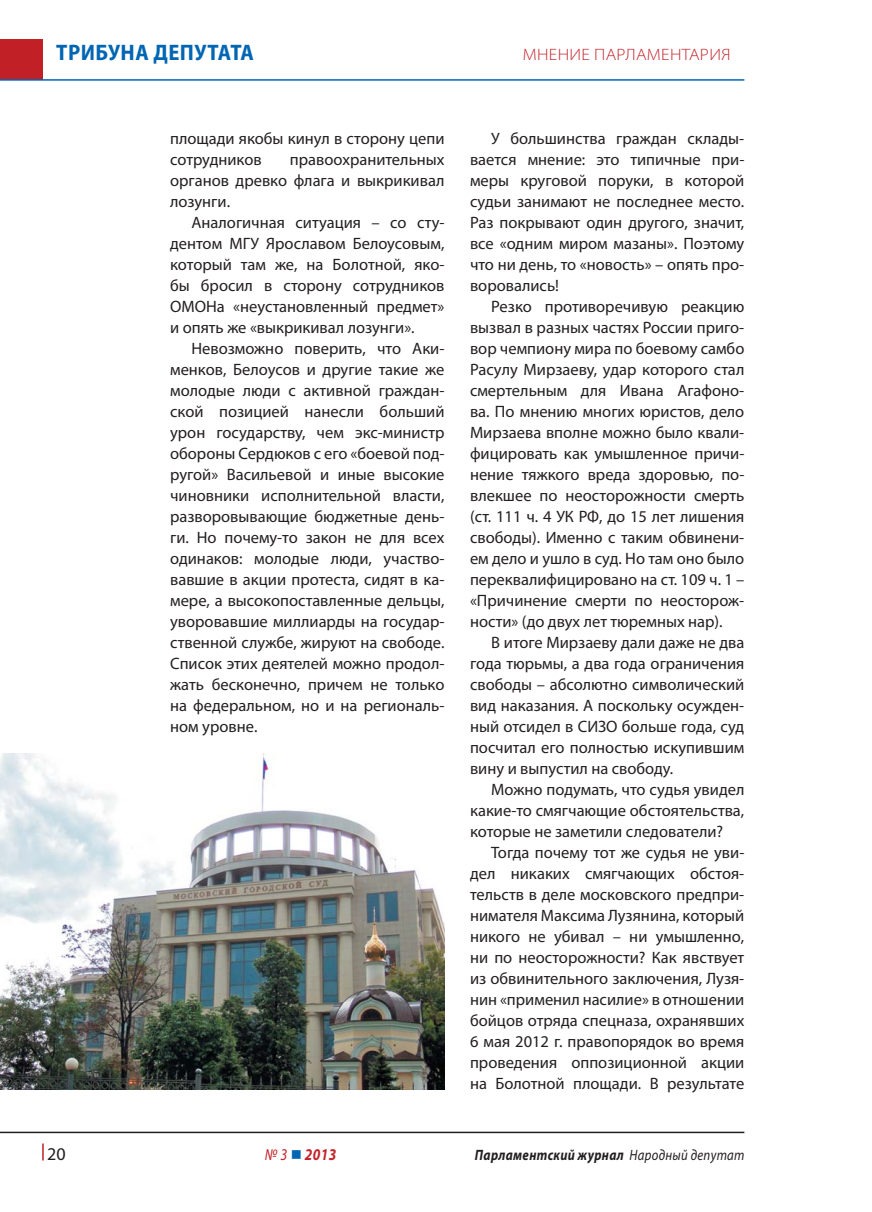
<style>
.page{position:relative;width:872px;height:1212px;background:#fff}
.page>*{position:absolute;margin:0;border:0;box-sizing:border-box;transform-origin:0 0}
.t1{font:700 semi-condensed 22.5px "Myriad Pro";letter-spacing:.02em;color:#0066b3}
.t2{font:18px "Myriad Pro";color:#231f20}
.t3{font:16.5px/21px "Myriad Pro";color:#231f20;text-align:justify}
.t4{font:300 semi-expanded 16.5px "Myriad Pro";letter-spacing:.02em;color:#c12026}
.t5{font:italic 700 16.5px "Myriad Pro";color:#c3252b;scale:.85 1}
.t6{font:italic 700 15px "Myriad Pro";letter-spacing:.025em;color:#231f20;scale:.85 1}
.s1{font-weight:400}
</style>
<div class="page">
<hr style="left:0;top:1132px;width:744px;height:1px;background:#231f20">
<svg style="left:42px;top:1143px;width:2px;height:17px"></svg>
<div style="left:0;top:39px;width:43px;height:41px;background:#c12026"></div>
<hr style="left:0;top:79px;width:744px;height:2px;background:#0066b3">
<img style="left:0;top:753px;width:444px;height:336px">
<h1 class="t1" style="left:56px;top:39px;width:199px">ТРИБУНА ДЕПУТАТА</h1>
<p class="t4" style="left:523px;top:45px;width:209px">МНЕНИЕ ПАРЛАМЕНТАРИЯ</p>
<p class="t3" style="left:170px;top:128px;width:276px">площади якобы кинул в сторону цепи сотрудников</p>
<p class="t3" style="left:170px;top:149px;width:276px;text-indent:120px">правоохранительных органов древко флага и выкрикивал лозунги.</p>
<p class="t3" style="left:170px;top:212px;width:276px;text-indent:21px">Аналогичная ситуация – со сту&shy;дентом МГУ Ярославом Белоусовым, который там же, на Болотной, яко&shy;бы бросил в сторону сотрудников ОМОНа «неустановленный предмет» и опять же «выкрикивал лозунги».</p>
<p class="t3" style="left:170px;top:338px;width:276px;text-indent:21px">Невозможно поверить, что Аки&shy;менков, Белоусов и другие такие же молодые люди с активной граждан&shy;ской позицией нанесли больший урон государству, чем экс-министр обороны Сердюков с его «боевой под&shy;ругой» Васильевой и иные высокие чиновники исполнительной власти, разворовывающие бюджетные день&shy;ги. Но почему-то закон не для всех одинаков: молодые люди, участво&shy;вавшие в акции протеста, сидят в ка&shy;мере, а высокопоставленные дельцы, уворовавшие миллиарды на государ&shy;ственной службе, жируют на свободе.<br>Список этих деятелей можно продол&shy;жать бесконечно, причем не только на федеральном, но и на региональ&shy;ном уровне.</p>
<p class="t3" style="left:470px;top:128px;width:276px;text-indent:21px">У большинства граждан склады&shy;вается мнение: это типичные при&shy;меры круговой поруки, в которой судьи занимают не последнее место.<br>Раз покрывают один другого, значит, все «одним миром мазаны». Поэтому что ни день, то «новость» – опять про&shy;воровались!</p>
<p class="t3" style="left:470px;top:296px;width:276px;text-indent:21px">Резко противоречивую реакцию вызвал в разных частях России приго&shy;вор чемпиону мира по боевому самбо Расулу Мирзаеву, удар которого стал смертельным для Ивана Агафоно&shy;ва. По мнению многих юристов, дело Мирзаева вполне можно было квали&shy;фицировать как умышленное причи&shy;нение тяжкого вреда здоровью, по&shy;влекшее по неосторожности смерть (ст. 111 ч. 4 УК РФ, до 15 лет лишения свободы). Именно с таким обвинени&shy;ем дело и ушло в суд. Но там оно было переквалифицировано на ст. 109 ч. 1 – «Причинение смерти по неосторож&shy;ности» (до двух лет тюремных нар).</p>
<p class="t3" style="left:470px;top:632px;width:276px;text-indent:21px">В итоге Мирзаеву дали даже не два года тюрьмы, а два года ограничения свободы – абсолютно символический вид наказания. А поскольку осужден&shy;ный отсидел в СИЗО больше года, суд посчитал его полностью искупившим вину и выпустил на свободу.</p>
<p class="t3" style="left:470px;top:779px;width:276px;text-indent:21px">Можно подумать, что судья увидел какие-то смягчающие обстоятельства, которые не заметили следователи?</p>
<p class="t3" style="left:470px;top:842px;width:276px;text-indent:21px">Тогда почему тот же судья не уви&shy;дел никаких смягчающих обстоя&shy;тельств в деле московского предпри&shy;нимателя Максима Лузянина, который никого не убивал – ни умышленно, ни по неосторожности? Как явствует из обвинительного заключения, Лузя&shy;нин «применил насилие» в отношении бойцов отряда спецназа, охранявших 6 мая 2012 г. правопорядок во время проведения оппозиционной акции на Болотной площади. В результате</p>
<p class="t2" style="left:47px;top:1143px;width:20px">20</p>
<p class="t5" style="left:265px;top:1145px;width:85px"><span class="s1">№ 3</span> 2013</p>
<p class="t6" style="left:475px;top:1146px;width:319px">Парламентский журнал <span class="s1">Народный депутат</span></p>
</div>
